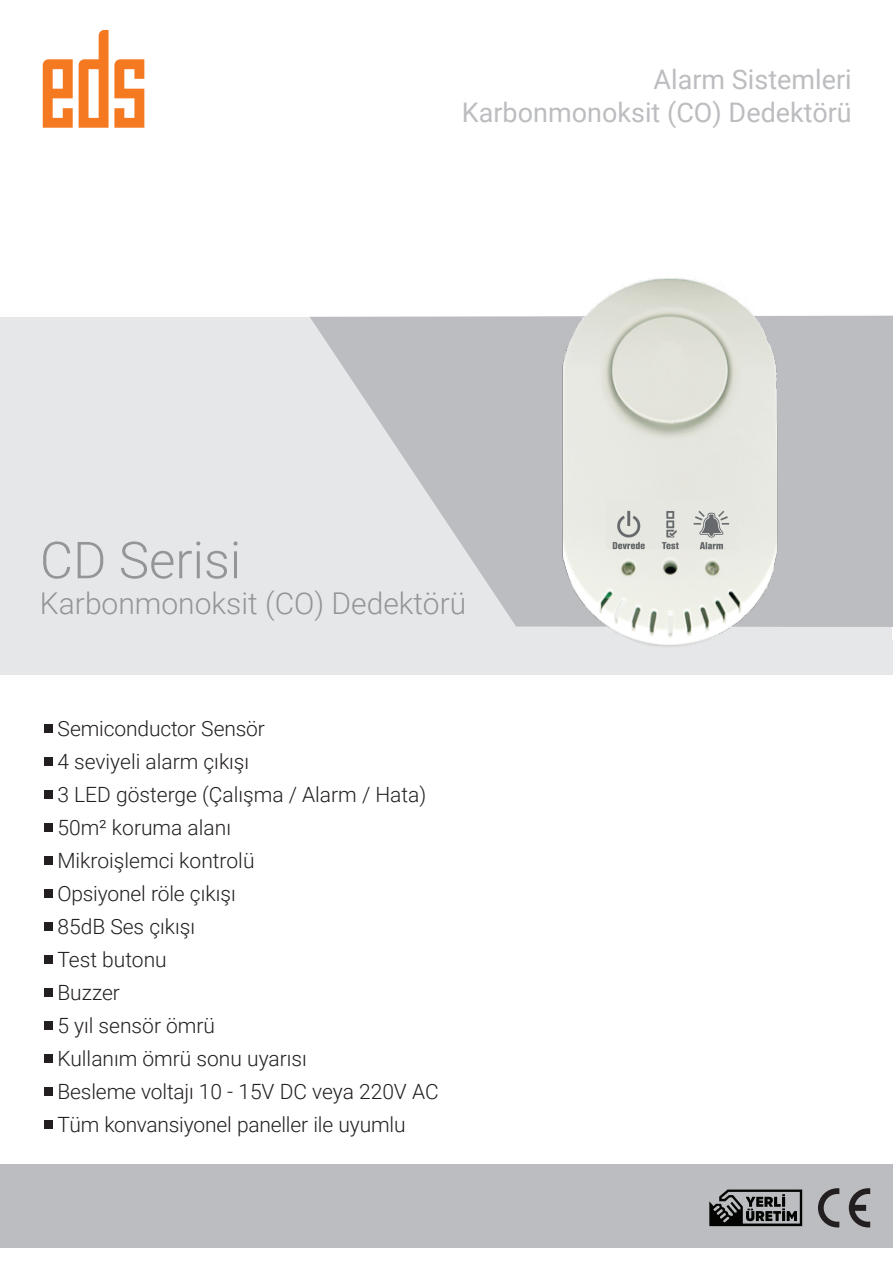
<style>
.page{position:relative;width:893px;height:1263px;background:#fff}
.page>*{position:absolute;margin:0;border:0;box-sizing:border-box;transform-origin:0 0}
.t1{font:300 51px "Roboto";color:#939598}
.t2{font:300 30px "Roboto";color:#939598}
.t3{font:27px/32.4px "Roboto";color:#bcbdc0;text-align:right}
.genel_özellikler{font:300 21px "Roboto";color:#231f20}
</style>
<div class="page">
<div style="left:45px;top:724px;width:8px;height:9px;background:#231f20"></div>
<div style="left:45px;top:757px;width:8px;height:9px;background:#231f20"></div>
<div style="left:45px;top:790px;width:8px;height:9px;background:#231f20"></div>
<div style="left:45px;top:823px;width:8px;height:9px;background:#231f20"></div>
<div style="left:45px;top:856px;width:8px;height:9px;background:#231f20"></div>
<div style="left:45px;top:889px;width:8px;height:9px;background:#231f20"></div>
<div style="left:45px;top:922px;width:8px;height:9px;background:#231f20"></div>
<div style="left:45px;top:955px;width:8px;height:9px;background:#231f20"></div>
<div style="left:45px;top:988px;width:8px;height:9px;background:#231f20"></div>
<div style="left:45px;top:1021px;width:8px;height:9px;background:#231f20"></div>
<div style="left:45px;top:1054px;width:8px;height:9px;background:#231f20"></div>
<div style="left:45px;top:1087px;width:8px;height:9px;background:#231f20"></div>
<div style="left:45px;top:1120px;width:8px;height:9px;background:#231f20"></div>
<svg style="left:43px;top:59px;width:30px;height:69px"></svg>
<svg style="left:79px;top:30px;width:65px;height:98px"></svg>
<div style="left:1px;top:317px;width:891px;height:326px;background:#e6e7e9"></div>
<svg style="left:309px;top:316px;width:584px;height:311px;fill:#bcbdc0"></svg>
<div style="left:0;top:640px;width:893px;height:35px;background:#e6e7e9"></div>
<div style="left:0;top:1164px;width:893px;height:84px;background:#bcbdc0"></div>
<svg style="left:709px;top:1189px;width:93px;height:37px"></svg>
<svg style="left:818px;top:1188px;width:21px;height:39px"></svg>
<svg style="left:849px;top:1188px;width:21px;height:39px"></svg>
<img style="left:545px;top:278px;width:245px;height:369px">
<p class="t3" style="left:462px;top:62px;width:391px">Alarm Sistemleri<br>Karbonmonoksit (CO) Dedektörü</p>
<p class="t1" style="left:40px;top:524px;width:203px">CD Serisi</p>
<p class="t2" style="left:40px;top:582px;width:428px">Karbonmonoksit (CO) Dedektörü</p>
<p class="genel_özellikler" style="left:57px;top:713px;width:209px">Semiconductor Sensör</p>
<p class="genel_özellikler" style="left:57px;top:746px;width:193px">4 seviyeli alarm çıkışı</p>
<p class="genel_özellikler" style="left:57px;top:779px;width:370px">3 LED gösterge (Çalışma / Alarm / Hata)</p>
<p class="genel_özellikler" style="left:57px;top:812px;width:175px">50m² koruma alanı</p>
<p class="genel_özellikler" style="left:57px;top:845px;width:199px">Mikroişlemci kontrolü</p>
<p class="genel_özellikler" style="left:57px;top:878px;width:180px">Opsiyonel röle çıkışı</p>
<p class="genel_özellikler" style="left:57px;top:911px;width:139px">85dB Ses çıkışı</p>
<p class="genel_özellikler" style="left:57px;top:944px;width:111px">Test butonu</p>
<p class="genel_özellikler" style="left:57px;top:977px;width:64px">Buzzer</p>
<p class="genel_özellikler" style="left:57px;top:1010px;width:159px">5 yıl sensör ömrü</p>
<p class="genel_özellikler" style="left:57px;top:1043px;width:251px">Kullanım ömrü sonu uyarısı</p>
<p class="genel_özellikler" style="left:57px;top:1076px;width:383px">Besleme voltajı 10 - 15V DC veya 220V AC</p>
<p class="genel_özellikler" style="left:57px;top:1109px;width:350px">Tüm konvansiyonel paneller ile uyumlu</p>
</div>
